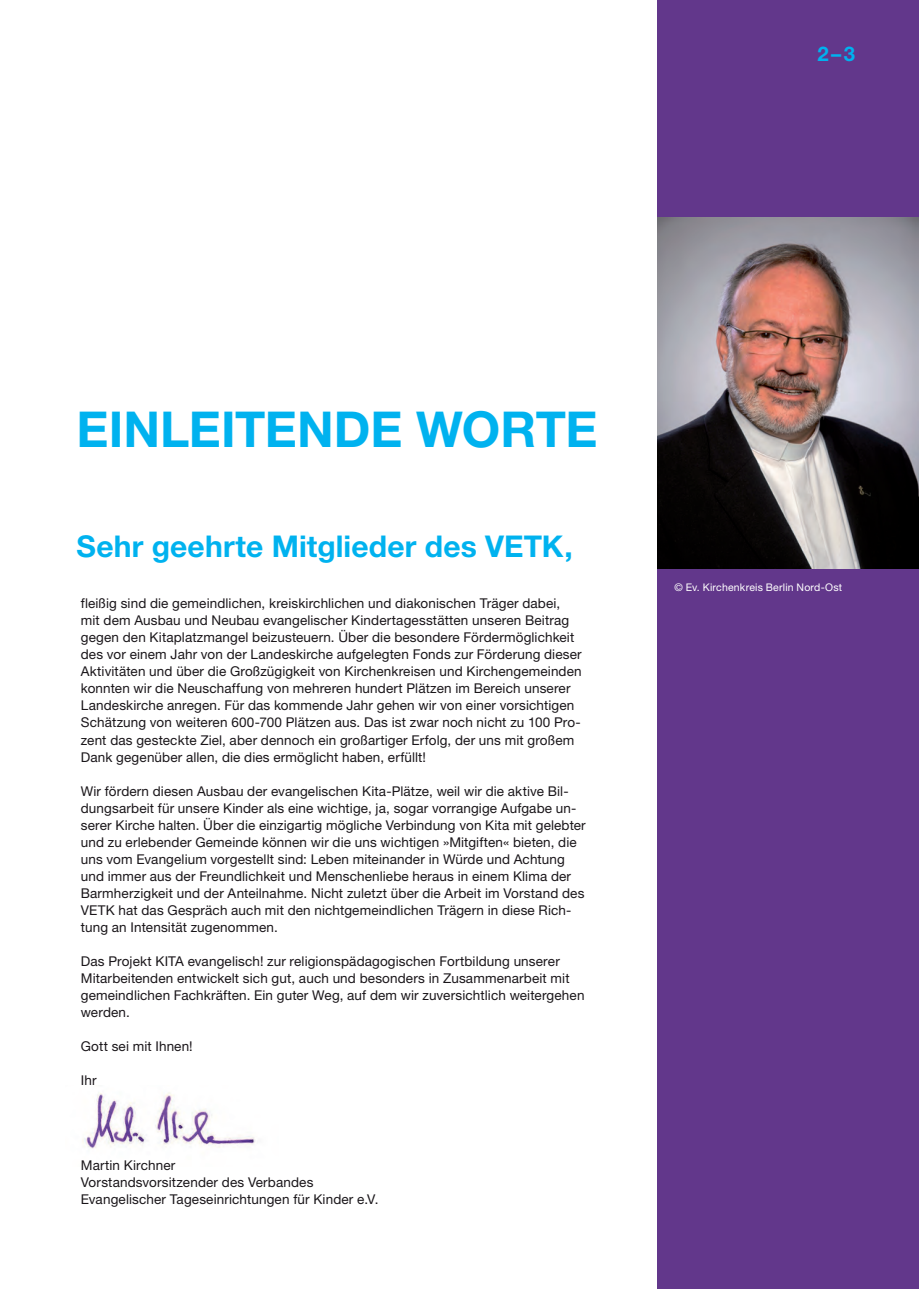
<style>
.page{position:relative;width:919px;height:1289px;background:#fff}
.page>*{position:absolute;margin:0;border:0;box-sizing:border-box;transform-origin:0 0}
.t1{font:700 49.5px "Helvetica Neue LT Pro";letter-spacing:-.01em;color:#00b2ef}
.t2{font:700 30px "Helvetica Neue LT Pro";letter-spacing:.005em;color:#00b2ef}
.t3{font:700 20.25px "Helvetica Neue LT Pro";color:#00b2ef}
.t4{font:13.5px/17px "Helvetica Neue LT Pro";letter-spacing:.01em;color:#1a161a}
.t5{font:10.5px "Helvetica Neue LT Pro";letter-spacing:.02em;color:#fff}
</style>
<div class="page">
<div style="left:657px;top:0;width:261px;height:1288px;background:#62378b"></div>
<img style="left:82px;top:1092px;width:173px;height:57px">
<img style="left:657px;top:217px;width:261px;height:351px">
<h3 class="t3" style="left:817px;top:41px;width:39px">2–3</h3>
<h1 class="t1" style="left:77px;top:398px;width:143px">Einleitende</h1>
<h1 class="t1" style="left:416px;top:398px;width:106px">Worte</h1>
<h2 class="t2" style="left:77px;top:527px;width:497px">Sehr geehrte Mitglieder des VETK,</h2>
<p class="t4" style="left:81px;top:594px;width:502px">fleißig sind die gemeindlichen, kreiskirchlichen und diakonischen Träger dabei, mit dem Ausbau und Neubau evangelischer Kindertagesstätten unseren Beitrag gegen den Kitaplatzmangel beizusteuern. Über die besondere Fördermöglichkeit des vor einem Jahr von der Landeskirche aufgelegten Fonds zur Förderung dieser Aktivitäten und über die Großzügigkeit von Kirchenkreisen und Kirchengemeinden konnten wir die Neuschaffung von mehreren hundert Plätzen im Bereich unserer Landeskirche anregen. Für das kommende Jahr gehen wir von einer vorsichtigen Schätzung von weiteren 600-700 Plätzen aus. Das ist zwar noch nicht zu 100 Pro&shy;zent das gesteckte Ziel, aber dennoch ein großartiger Erfolg, der uns mit großem Dank gegenüber allen, die dies ermöglicht haben, erfüllt!</p>
<p class="t4" style="left:81px;top:782px;width:506px">Wir fördern diesen Ausbau der evangelischen Kita-Plätze, weil wir die aktive Bil&shy;dungsarbeit für unsere Kinder als eine wichtige, ja, sogar vorrangige Aufgabe un&shy;serer Kirche halten. Über die einzigartig mögliche Verbindung von Kita mit gelebter und zu erlebender Gemeinde können wir die uns wichtigen »Mitgiften« bieten, die uns vom Evangelium vorgestellt sind: Leben miteinander in Würde und Achtung und immer aus der Freundlichkeit und Menschenliebe heraus in einem Klima der Barmherzigkeit und der Anteilnahme. Nicht zuletzt über die Arbeit im Vorstand des VETK hat das Gespräch auch mit den nichtgemeindlichen Trägern in diese Rich&shy;tung an Intensität zugenommen.</p>
<p class="t4" style="left:81px;top:952px;width:505px">Das Projekt KITA evangelisch! zur religionspädagogischen Fortbildung unserer Mitarbeitenden entwickelt sich gut, auch und besonders in Zusammenarbeit mit gemeindlichen Fachkräften. Ein guter Weg, auf dem wir zuversichtlich weitergehen werden.</p>
<p class="t4" style="left:81px;top:1037px;width:113px">Gott sei mit Ihnen!</p>
<p class="t4" style="left:81px;top:1071px;width:17px">Ihr</p>
<p class="t4" style="left:81px;top:1156px;width:299px">Martin Kirchner<br>Vorstandsvorsitzender des Verbandes<br>Evangelischer Tageseinrichtungen für Kinder e.V.</p>
<p class="t5" style="left:674px;top:581px;width:169px">© Ev. Kirchenkreis Berlin Nord-Ost</p>
</div>
